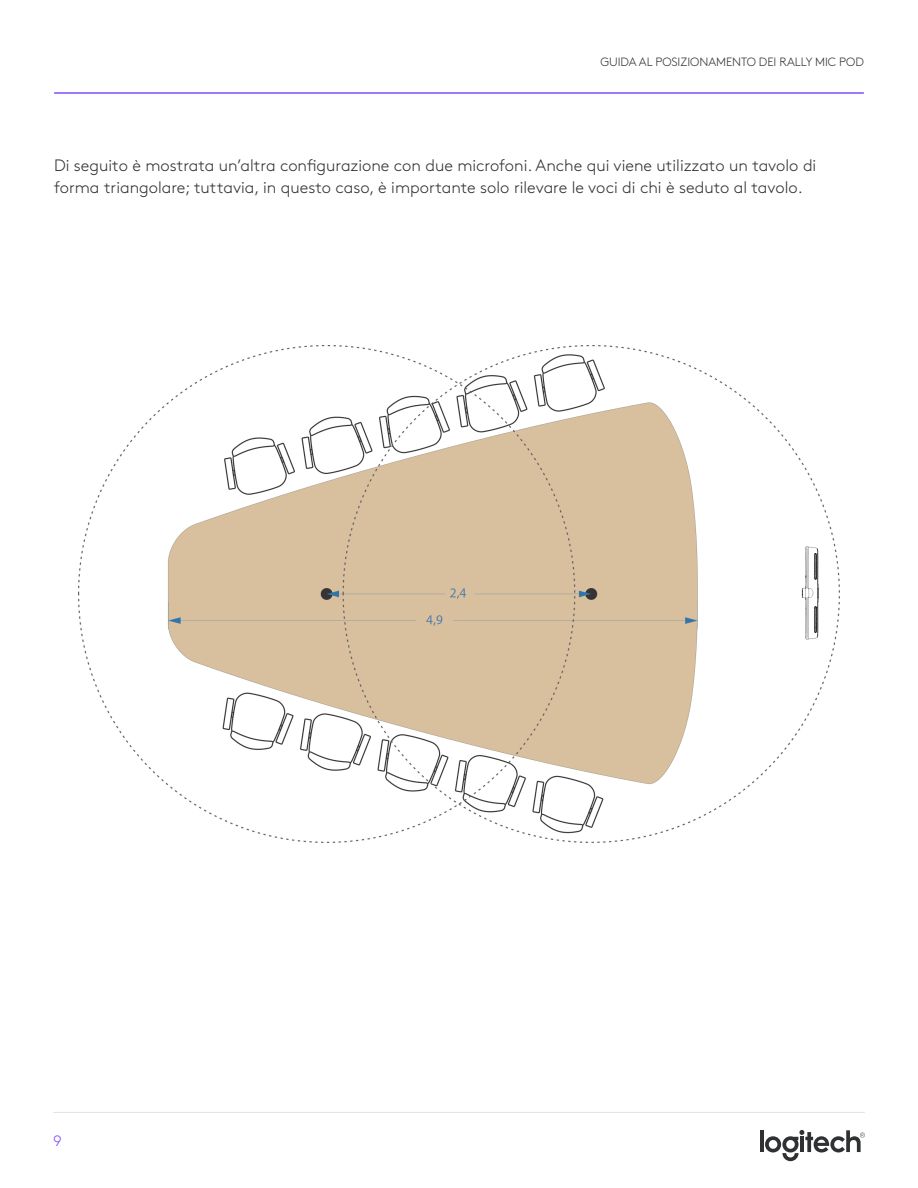
<style>
.page{position:relative;width:918px;height:1188px;background:#fff}
.page>*{position:absolute;margin:0;border:0;box-sizing:border-box;transform-origin:0 0}
.Body{font:300 16.5px/22.5px "Brown Pro";color:#2f3132}
.t1{font:300 15px "Brown Pro";color:#814efa}
.t2{font:300 12px "Brown Pro";letter-spacing:-.005em;color:#2f3132}
</style>
<div class="page">
<hr style="left:760px;top:1130px;width:4px;height:22px;background:#2f3132">
<svg style="left:765px;top:1130px;width:100px;height:31px"></svg>
<hr style="left:800px;top:1137px;width:4px;height:15px;background:#2f3132">
<hr style="left:53px;top:1112px;width:812px;height:1px;background:#e1e2e3">
<hr style="left:54px;top:92px;width:810px;height:2px;background:#814efa">
<img style="left:78px;top:346px;width:762px;height:496px">
<h6 class="t2" style="left:601px;top:53px;width:265px">GUIDA AL POSIZIONAMENTO DEI RALLY MIC POD</h6>
<p class="Body" style="left:54px;top:153px;width:764px">Di seguito è mostrata un’altra configurazione con due microfoni. Anche qui viene utilizzato un tavolo di forma triangolare; tuttavia, in questo caso, è importante solo rilevare le voci di chi è seduto al tavolo.</p>
<p class="t1" style="left:53px;top:1130px;width:10px">9</p>
</div>
